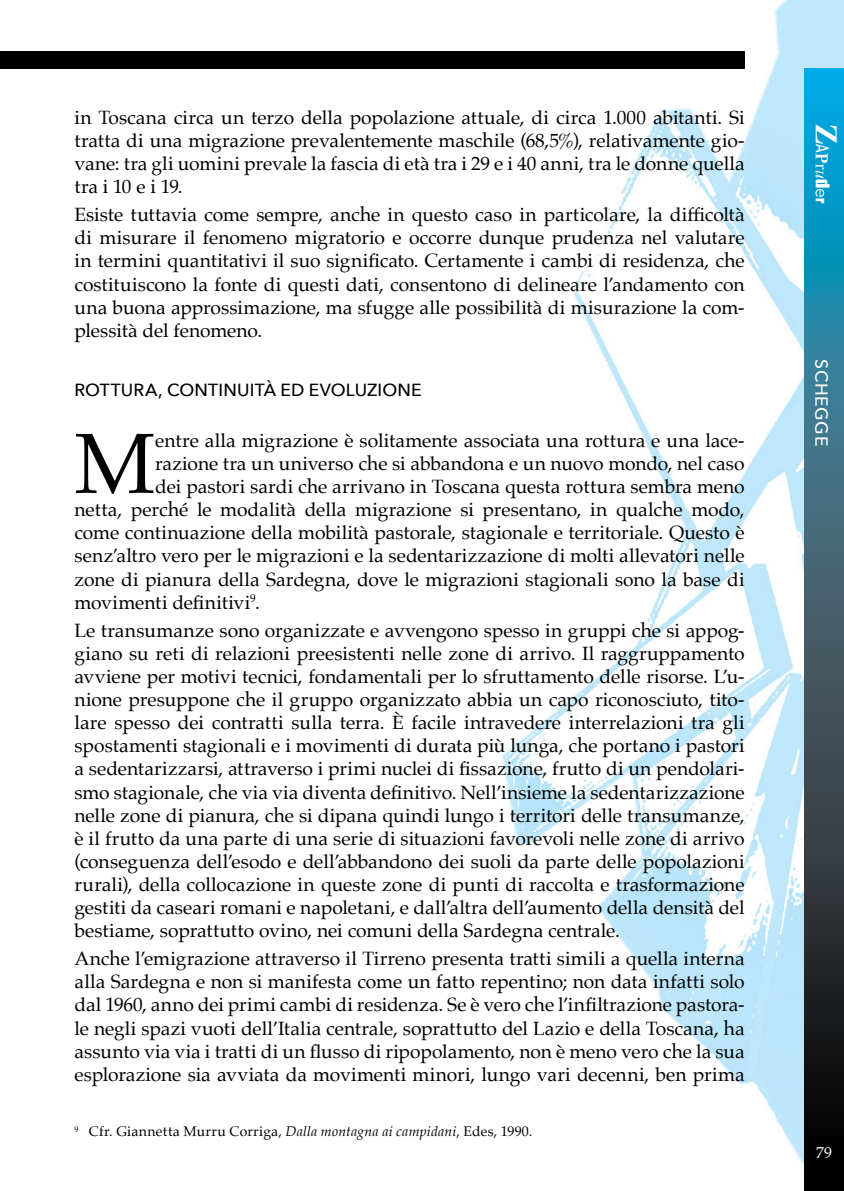
<style>
.page{position:relative;width:844px;height:1191px;background:#fff}
.page>*{position:absolute;margin:0;border:0;box-sizing:border-box;transform-origin:0 0}
.t1{font:85.4px "Palatino";color:#000}
.t2{font:19.25px/23.1px "Palatino";letter-spacing:-.005em;color:#000;text-align:justify}
.t3{font:500 17.5px "Avenir Next";letter-spacing:.01em;color:#000}
.t4{font:500 17.5px "Avenir Next";letter-spacing:.035em;color:#fff}
.t5{font:15.75px "Palatino";color:#fff}
.t6{font:14px "Palatino";letter-spacing:.015em;color:#000}
.s1{font-style:italic}
</style>
<div class="page">
<img style="left:488px;top:0;width:355px;height:1167px">
<svg style="left:804px;top:68px;width:39px;height:1123px;background:#2a596a"></svg>
<div style="left:0;top:52px;width:744px;height:17px;background:#000"></div>
<svg style="left:815px;top:125px;width:21px;height:78px"></svg>
<div style="left:804px;top:1136px;width:39px;height:30px;background:#000"></div>
<p class="t2" style="left:74px;top:106px;width:671px">in Toscana circa un terzo della popolazione attuale, di circa 1.000 abitanti. Si tratta di una migrazione prevalentemente maschile (68,5%), relativamente gio&shy;vane: tra gli uomini prevale la fascia di età tra i 29 e i 40 anni, tra le donne quella tra i 10 e i 19.</p>
<p class="t2" style="left:74px;top:203px;width:671px">Esiste tuttavia come sempre, anche in questo caso in particolare, la difficoltà di misurare il fenomeno migratorio e occorre dunque prudenza nel valutare in termini quantitativi il suo significato. Certamente i cambi di residenza, che costituiscono la fonte di questi dati, consentono di delineare l’andamento con una buona approssimazione, ma sfugge alle possibilità di misurazione la com&shy;plessità del fenomeno.</p>
<p class="t3" style="left:74px;top:375px;width:349px">ROTTU RA, CONTINU ITÀ ED EVOLUZIONE</p>
<h1 class="t1" style="left:74px;top:393px;width:82px">M</h1>
<p class="t2" style="left:155px;top:429px;width:590px">entre alla migrazione è solitamente associata una rottura e una lace-</p>
<p class="t2" style="left:155px;top:452px;width:590px">razione tra un universo che si abbandona e un nuovo mondo, nel caso</p>
<p class="t2" style="left:155px;top:475px;width:590px">dei pastori sardi che arrivano in Toscana questa rottura sembra meno</p>
<p class="t2" style="left:74px;top:498px;width:671px">netta, perché le modalità della migrazione si presentano, in qualche modo,</p>
<p class="t2" style="left:74px;top:521px;width:671px">come continuazione della mobilità pastorale, stagionale e territoriale. Questo è</p>
<p class="t2" style="left:74px;top:544px;width:671px">senz’altro vero per le migrazioni e la sedentarizzazione di molti allevatori nelle</p>
<p class="t2" style="left:74px;top:567px;width:671px">zone di pianura della Sardegna, dove le migrazioni stagionali sono la base di</p>
<p class="t2" style="left:74px;top:590px;width:187px">movimenti definitivi<sup>9</sup>.</p>
<p class="t2" style="left:74px;top:618px;width:671px">Le transumanze sono organizzate e avvengono spesso in gruppi che si appog&shy;giano su reti di relazioni preesistenti nelle zone di arrivo. Il raggruppamento avviene per motivi tecnici, fondamentali per lo sfruttamento delle risorse. L’u&shy;nione presuppone che il gruppo organizzato abbia un capo riconosciuto, tito&shy;lare spesso dei contratti sulla terra. È facile intravedere interrelazioni tra gli spostamenti stagionali e i movimenti di durata più lunga, che portano i pastori a sedentarizzarsi, attraverso i primi nuclei di fissazione, frutto di un pendolari&shy;smo stagionale, che via via diventa definitivo. Nell’insieme la sedentarizzazione nelle zone di pianura, che si dipana quindi lungo i territori delle transumanze, è il frutto da una parte di una serie di situazioni favorevoli nelle zone di arrivo (conseguenza dell’esodo e dell’abbandono dei suoli da parte delle popolazioni rurali), della collocazione in queste zone di punti di raccolta e trasformazione gestiti da caseari romani e napoletani, e dall’altra dell’aumento della densità del bestiame, soprattutto ovino, nei comuni della Sardegna centrale.</p>
<p class="t2" style="left:74px;top:947px;width:671px">Anche l’emigrazione attraverso il Tirreno presenta tratti simili a quella interna alla Sardegna e non si manifesta come un fatto repentino; non data infatti solo dal 1960, anno dei primi cambi di residenza. Se è vero che l’infiltrazione pastora&shy;le negli spazi vuoti dell’Italia centrale, soprattutto del Lazio e della Toscana, ha assunto via via i tratti di un flusso di ripopolamento, non è meno vero che la sua esplorazione sia avviata da movimenti minori, lungo vari decenni, ben prima</p>
<p class="t6" style="left:74px;top:1119px;width:459px"><sup>9</sup> Cfr. Giannetta Murru Corriga, <span class="s1">Dalla montagna ai campidani</span>, Edes, 1990.</p>
<p class="t4" style="left:836px;top:359px;width:88px;rotate:90deg">SCHEGGE</p>
<p class="t5" style="left:816px;top:1139px;width:17px">79</p>
</div>
